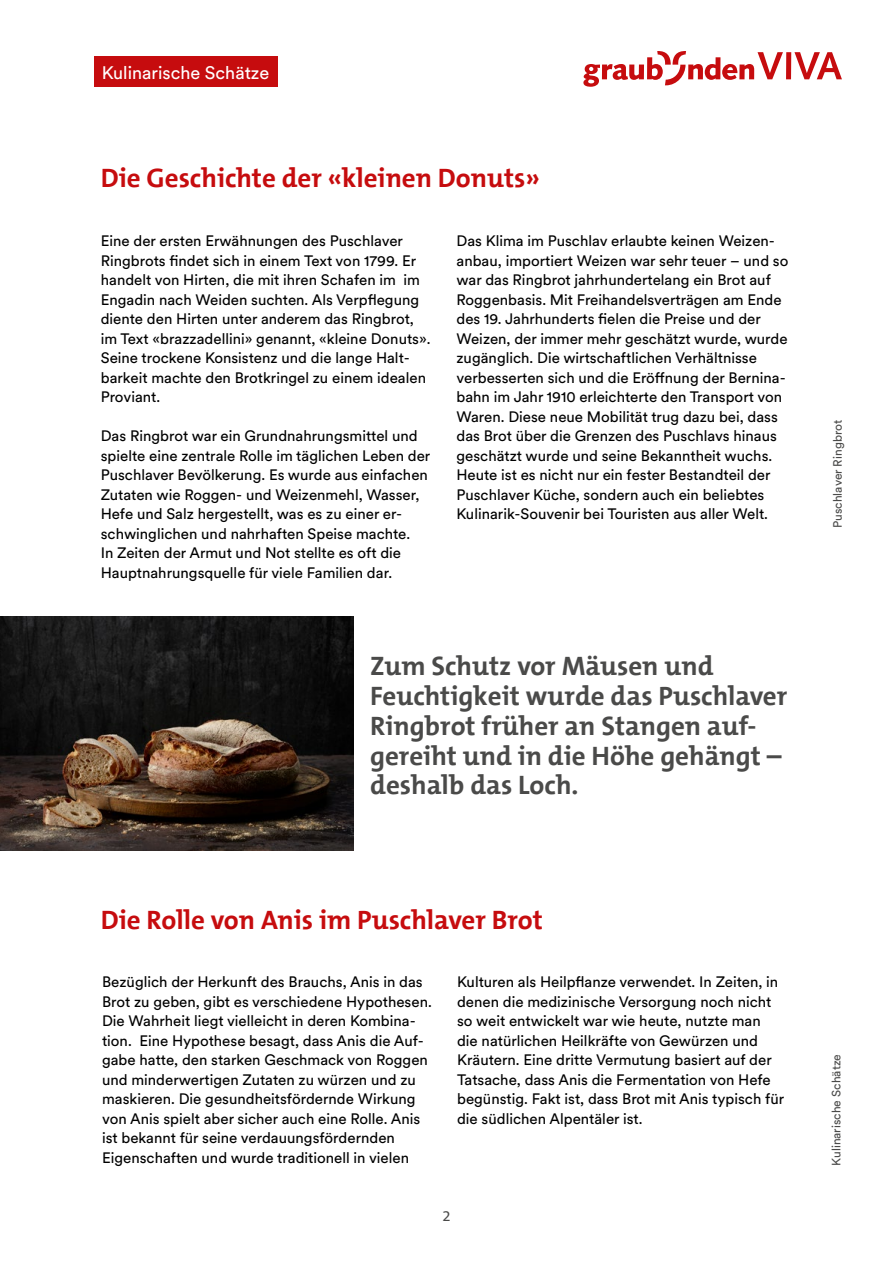
<style>
.page{position:relative;width:893px;height:1263px;background:#fff}
.page>*{position:absolute;margin:0;border:0;box-sizing:border-box;transform-origin:0 0}
.t1{font:700 27px/29.7px "The Mix B";color:#4a4a49}
.t2{font:700 27px "The Mix B";color:#c60c0e}
.t3{font:18px "Circulargraubuenden";color:#fff}
.t4{font:15px/19.5px "Circulargraubuenden";color:#000}
.t5{font:15px "The Mix B";color:#4a4a49}
.t6{font:12px "Circulargraubuenden";color:#4a4a49}
</style>
<div class="page">
<img style="left:0;top:617px;width:353px;height:234px">
<svg style="left:583px;top:51px;width:200px;height:36px"></svg>
<div style="left:786px;top:52px;width:5px;height:27px;background:#c60c0e"></div>
<svg style="left:794px;top:52px;width:48px;height:27px"></svg>
<div style="left:94px;top:57px;width:184px;height:30px;background:#c60c0e"></div>
<p class="t3" style="left:102px;top:60px;width:169px">Kulinarische Schätze</p>
<h1 class="t2" style="left:101px;top:161px;width:441px">Die Geschichte der «kleinen Donuts»</h1>
<p class="t4" style="left:101px;top:230px;width:331px">Eine der ersten Erwähnungen des Puschlaver Ringbrots findet sich in einem Text von 1799. Er handelt von Hirten, die mit ihren Schafen im im Engadin nach Weiden suchten. Als Verpflegung diente den Hirten unter anderem das Ringbrot, im Text «brazzadellini» genannt, «kleine Donuts».<br>Seine trockene Konsistenz und die lange Halt&shy;barkeit machte den Brotkringel zu einem idealen Proviant.</p>
<p class="t4" style="left:101px;top:425px;width:331px">Das Ringbrot war ein Grundnahrungsmittel und spielte eine zentrale Rolle im täglichen Leben der Puschlaver Bevölkerung. Es wurde aus einfachen Zutaten wie Roggen- und Weizenmehl, Wasser, Hefe und Salz hergestellt, was es zu einer er&shy;schwinglichen und nahrhaften Speise machte.<br>In Zeiten der Armut und Not stellte es oft die Hauptnahrungsquelle für viele Familien dar.</p>
<p class="t4" style="left:456px;top:230px;width:333px">Das Klima im Puschlav erlaubte keinen Weizen&shy;anbau, importiert Weizen war sehr teuer – und so war das Ringbrot jahrhundertelang ein Brot auf Roggenbasis. Mit Freihandelsverträgen am Ende des 19. Jahrhunderts fielen die Preise und der Weizen, der immer mehr geschätzt wurde, wurde zugänglich. Die wirtschaftlichen Verhältnisse verbesserten sich und die Eröffnung der Bernina&shy;bahn im Jahr 1910 erleichterte den Transport von Waren. Diese neue Mobilität trug dazu bei, dass das Brot über die Grenzen des Puschlavs hinaus geschätzt wurde und seine Bekanntheit wuchs.<br>Heute ist es nicht nur ein fester Bestandteil der Puschlaver Küche, sondern auch ein beliebtes Kulinarik-Souvenir bei Touristen aus aller Welt.</p>
<h1 class="t1" style="left:370px;top:652px;width:418px">Zum Schutz vor Mäusen und<br>Feuchtigkeit wurde das Puschlaver<br>Ringbrot früher an Stangen auf&shy;gereiht und in die Höhe gehängt – deshalb das Loch.</h1>
<p class="t6" style="left:830px;top:528px;width:109px;rotate:-90deg">Puschlaver Ringbrot</p>
<h1 class="t2" style="left:101px;top:903px;width:444px">Die Rolle von Anis im Puschlaver Brot</h1>
<p class="t4" style="left:102px;top:971px;width:331px">Bezüglich der Herkunft des Brauchs, Anis in das Brot zu geben, gibt es verschiedene Hypothesen.<br>Die Wahrheit liegt vielleicht in deren Kombina&shy;tion. Eine Hypothese besagt, dass Anis die Auf&shy;gabe hatte, den starken Geschmack von Roggen und minderwertigen Zutaten zu würzen und zu maskieren. Die gesundheitsfördernde Wirkung von Anis spielt aber sicher auch eine Rolle. Anis ist bekannt für seine verdauungsfördernden Eigenschaften und wurde traditionell in vielen</p>
<p class="t4" style="left:457px;top:971px;width:329px">Kulturen als Heilpflanze verwendet. In Zeiten, in denen die medizinische Versorgung noch nicht so weit entwickelt war wie heute, nutzte man die natürlichen Heilkräfte von Gewürzen und Kräutern. Eine dritte Vermutung basiert auf der Tatsache, dass Anis die Fermentation von Hefe begünstig. Fakt ist, dass Brot mit Anis typisch für die südlichen Alpentäler ist.</p>
<p class="t5" style="left:442px;top:1206px;width:10px">2</p>
<p class="t6" style="left:828px;top:1166px;width:113px;rotate:-90deg">Kulinarische Schätze</p>
</div>
